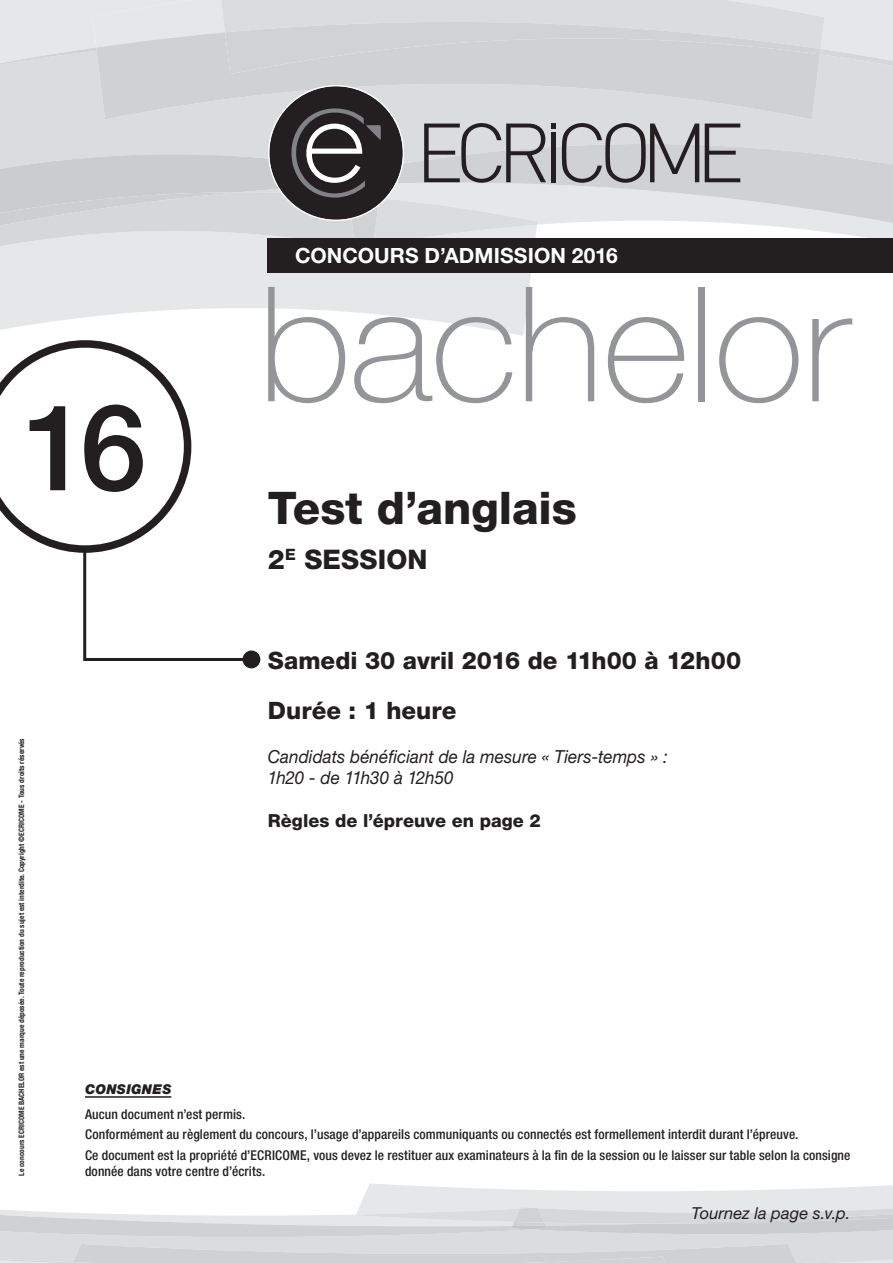
<style>
.page{position:relative;width:893px;height:1263px;background:#fff}
.page>*{position:absolute;margin:0;border:0;box-sizing:border-box;transform-origin:0 0}
.t1{font:100 160.05px "Helvetica Neue";letter-spacing:-.01em;color:#939598;scale:1.05 1}
.t2{font:500 120px "Helvetica Neue";color:#231f20}
.t3{font:800 45px "Helvetica Neue";color:#231f20}
.t4{font:800 27px "Helvetica Neue";letter-spacing:.005em;color:#231f20}
.t5{font:800 24px "Helvetica Neue";color:#231f20}
.t6{font:700 21px "Helvetica Neue";color:#fff}
.t7{font:italic 18px "Helvetica Neue";color:#231f20;scale:.95 1}
.t8{font:800 18px "Helvetica Neue";color:#231f20}
.t9{font:italic 16.5px "Helvetica Neue";letter-spacing:.005em;color:#231f20}
.t10{font:500 condensed 13.5px "Helvetica Neue";letter-spacing:.01em;color:#231f20}
.t11{font:italic 900 13.5px "Helvetica Neue";letter-spacing:.025em;color:#231f20}
.TEXTE_NOTE{font:700 condensed 7.5px "Helvetica Neue";color:#231f20}
</style>
<div class="page">
<svg style="left:0;top:0;width:893px;height:336px"></svg>
<svg style="left:0;top:1183px;width:893px;height:80px"></svg>
<svg style="left:0;top:85px;width:893px;height:166px;background:#c3c4c6"></svg>
<div style="left:551px;top:132px;width:5px;height:50px;background:#231f20"></div>
<div style="left:268px;top:238px;width:625px;height:34px;background:#231f20"></div>
<svg style="left:0;top:340px;width:242px;height:321px"></svg>
<div style="left:242px;top:650px;width:18px;height:18px;background:#231f20;border-radius:50%"></div>
<hr style="left:85px;top:1096px;width:86px;height:2px;background:#231f20">
<p class="t2" style="left:23px;top:376px;width:125px">16</p>
<p class="t6" style="left:295px;top:243px;width:324px">CONCOURS D’ADMISSION 2016</p>
<p class="t1" style="left:257px;top:253px;width:566px">bachelor</p>
<p class="t3" style="left:268px;top:481px;width:310px">Test d’anglais</p>
<p class="t4" style="left:268px;top:543px;width:161px">2<sup>E</sup> SESSION</p>
<p class="TEXTE_NOTE" style="left:17px;top:1176px;width:439px;rotate:-90deg">Le concours ECRICOME BACHELOR est une marque déposée. Toute reproduction du sujet est interdite. Copyright ©ECRICOME - Tous droits réservés</p>
<p class="t5" style="left:268px;top:646px;width:475px">Samedi 30 avril 2016 de 11h00 à 12h00</p>
<p class="t5" style="left:268px;top:697px;width:190px">Durée : 1 heure</p>
<p class="t7" style="left:268px;top:745px;width:422px">Candidats bénéficiant de la mesure « Tiers-temps » :</p>
<p class="t7" style="left:268px;top:767px;width:197px">1h20 - de 11h30 à 12h50</p>
<p class="t8" style="left:268px;top:810px;width:274px">Règles de l’épreuve en page 2</p>
<p class="t11" style="left:85px;top:1081px;width:88px">CONSIGNES</p>
<p class="t10" style="left:85px;top:1106px;width:162px">Aucun document n’est permis.</p>
<p class="t10" style="left:85px;top:1126px;width:715px">Conformément au règlement du concours, l’usage d’appareils communiquants ou connectés est formellement interdit durant l’épreuve.</p>
<p class="t10" style="left:85px;top:1147px;width:767px">Ce document est la propriété d’ECRICOME, vous devez le restituer aux examinateurs à la fin de la session ou le laisser sur table selon la consigne</p>
<p class="t10" style="left:85px;top:1163px;width:182px">donnée dans votre centre d’écrits.</p>
<p class="t9" style="left:692px;top:1203px;width:160px">Tournez la page s.v.p.</p>
</div>
